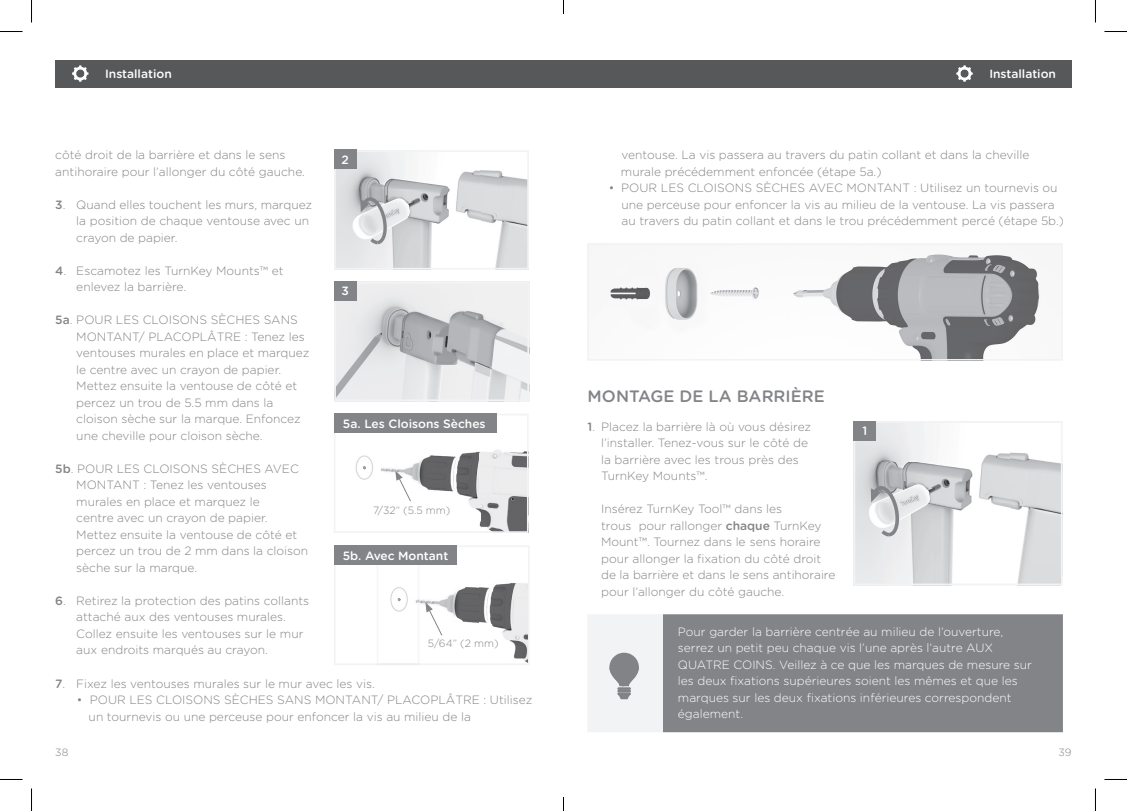
<style>
.page{position:relative;width:1127px;height:811px;background:#fff}
.page>*{position:absolute;margin:0;border:0;box-sizing:border-box;transform-origin:0 0}
.t1{font:500 16.5px "Gotham Rounded";color:#828487}
.t2{font:300 12px/16.5px "Gotham Rounded";color:#828487}
.t3{font:300 12px/16.5px "Gotham Rounded";color:#fff}
.t4{font:500 12px "Gotham Rounded";color:#fff}
.t5{font:300 10.5px "Gotham Rounded";color:#828487}
.t6{font:300 10.5px "Gotham";color:#828487}
.s1{font-weight:500}
</style>
<div class="page">
<svg style="left:334px;top:545px;width:195px;height:120px"></svg>
<img style="left:610px;top:254px;width:430px;height:103px">
<div style="left:587px;top:243px;width:475px;height:117px;border:2px solid #f2f3f4"></div>
<img style="left:856px;top:424px;width:203px;height:158px">
<div style="left:853px;top:421px;width:209px;height:164px;border:2px solid #f2f3f4"></div>
<svg style="left:869px;top:482px;width:33px;height:57px;background:#cdced0"></svg>
<div style="left:662px;top:614px;width:400px;height:118px;background:#828487;border:2px solid #828487"></div>
<div style="left:587px;top:614px;width:75px;height:118px;background:#f2f3f4"></div>
<svg style="left:609px;top:652px;width:30px;height:47px"></svg>
<div style="left:853px;top:421px;width:22px;height:19px;background:#828487"></div>
<div style="left:55px;top:60px;width:1016px;height:27px;background:#57585a"></div>
<svg style="left:72px;top:65px;width:16px;height:17px"></svg>
<img style="left:355px;top:416px;width:170px;height:114px">
<div style="left:333px;top:413px;width:195px;height:120px;border:2px solid #f2f3f4"></div>
<div style="left:334px;top:413px;width:162px;height:20px;background:#828487"></div>
<svg style="left:361px;top:465px;width:5px;height:5px"></svg>
<svg style="left:395px;top:470px;width:16px;height:32px"></svg>
<svg style="left:956px;top:65px;width:16px;height:17px"></svg>
<img style="left:337px;top:153px;width:189px;height:113px">
<div style="left:334px;top:150px;width:195px;height:119px;border:2px solid #f2f3f4"></div>
<svg style="left:359px;top:194px;width:31px;height:52px;background:#cacbcd"></svg>
<div style="left:333px;top:149px;width:23px;height:20px;background:#828487"></div>
<img style="left:337px;top:285px;width:189px;height:113px">
<div style="left:334px;top:282px;width:195px;height:119px;border:2px solid #f2f3f4"></div>
<div style="left:334px;top:281px;width:22px;height:19px;background:#828487"></div>
<svg style="left:0;top:31px;width:22px;height:1px"></svg>
<svg style="left:1104px;top:31px;width:22px;height:1px"></svg>
<svg style="left:0;top:779px;width:22px;height:1px"></svg>
<svg style="left:1104px;top:779px;width:22px;height:1px"></svg>
<svg style="left:31px;top:0;width:1px;height:23px"></svg>
<svg style="left:31px;top:788px;width:1px;height:23px"></svg>
<svg style="left:563px;top:0;width:1px;height:14px"></svg>
<svg style="left:563px;top:797px;width:1px;height:14px"></svg>
<p class="t4" style="left:105px;top:67px;width:68px">Installation</p>
<p class="t2" style="left:55px;top:147px;width:251px">côté droit de la barrière et dans le sens antihoraire pour l’allonger du côté gauche.</p>
<p class="t2" style="left:76px;top:196px;width:237px;text-indent:-21px"><span class="s1">3</span>. Quand elles touchent les murs, marquez la position de chaque ventouse avec un crayon de papier.</p>
<p class="t2" style="left:76px;top:262px;width:209px;text-indent:-21px"><span class="s1">4</span>. Escamotez les TurnKey Mounts™ et enlevez la barrière.</p>
<p class="t2" style="left:76px;top:312px;width:234px;text-indent:-21px"><span class="s1">5a</span>. POUR LES CLOISONS SÈCHES SANS MONTANT/ PLACOPLÂTRE : Tenez les ventouses murales en place et marquez le centre avec un crayon de papier.<br>Mettez ensuite la ventouse de côté et percez un trou de 5.5 mm dans la cloison sèche sur la marque. Enfoncez une cheville pour cloison sèche.</p>
<p class="t2" style="left:76px;top:460px;width:233px;text-indent:-21px"><span class="s1">5b</span>. POUR LES CLOISONS SÈCHES AVEC<br>MONTANT : Tenez les ventouses murales en place et marquez le<br>centre avec un crayon de papier.<br>Mettez ensuite la ventouse de côté et percez un trou de 2 mm dans la cloison sèche sur la marque.</p>
<p class="t2" style="left:76px;top:592px;width:234px;text-indent:-21px"><span class="s1">6</span>. Retirez la protection des patins collants attaché aux des ventouses murales.<br>Collez ensuite les ventouses sur le mur aux endroits marqués au crayon.</p>
<p class="t4" style="left:341px;top:153px;width:9px">2</p>
<p class="t4" style="left:341px;top:284px;width:9px">3</p>
<p class="t4" style="left:343px;top:417px;width:144px">5a. Les Cloisons Sèches</p>
<p class="t5" style="left:373px;top:505px;width:79px">7/32” (5.5 mm)</p>
<p class="t4" style="left:343px;top:548px;width:107px">5b. Avec Montant</p>
<p class="t5" style="left:428px;top:637px;width:72px">5/64” (2 mm)</p>
<p class="t2" style="left:55px;top:675px;width:321px"><span class="s1">7</span>. Fixez les ventouses murales sur le mur avec les vis.</p>
<p class="t2" style="left:89px;top:692px;width:445px;text-indent:-12px">• POUR LES CLOISONS SÈCHES SANS MONTANT/ PLACOPLÂTRE : Utilisez un tournevis ou une perceuse pour enfoncer la vis au milieu de la</p>
<p class="t4" style="left:989px;top:67px;width:68px">Installation</p>
<p class="t2" style="left:620px;top:147px;width:410px">ventouse. La vis passera au travers du patin collant et dans la cheville murale précédemment enfoncée (étape 5a.)</p>
<p class="t2" style="left:621px;top:180px;width:444px;text-indent:-12px">• POUR LES CLOISONS SÈCHES AVEC MONTANT : Utilisez un tournevis ou une perceuse pour enfoncer la vis au milieu de la ventouse. La vis passera au travers du patin collant et dans le trou précédemment percé (étape 5b.)</p>
<h1 class="t1" style="left:587px;top:387px;width:239px">MONTAGE DE LA BARRIÈRE</h1>
<p class="t2" style="left:601px;top:418px;width:211px;text-indent:-14px"><span class="s1">1</span>. Placez la barrière là où vous désirez l’installer. Tenez-vous sur le côté de la barrière avec les trous près des<br>TurnKey Mounts™.</p>
<p class="t2" style="left:601px;top:501px;width:236px">Insérez TurnKey Tool™ dans les<br>trous pour rallonger <span class="s1">chaque</span> TurnKey Mount™. Tournez dans le sens horaire pour allonger la fixation du côté droit de la barrière et dans le sens antihoraire pour l’allonger du côté gauche.</p>
<p class="t3" style="left:677px;top:623px;width:355px">Pour garder la barrière centrée au milieu de l’ouverture, serrez un petit peu chaque vis l’une après l’autre AUX QUATRE COINS. Veillez à ce que les marques de mesure sur les deux fixations supérieures soient les mêmes et que les marques sur les deux fixations inférieures correspondent également.</p>
<p class="t4" style="left:862px;top:424px;width:6px">1</p>
<p class="t6" style="left:55px;top:745px;width:15px">38</p>
<p class="t6" style="left:1058px;top:745px;width:15px">39</p>
</div>
